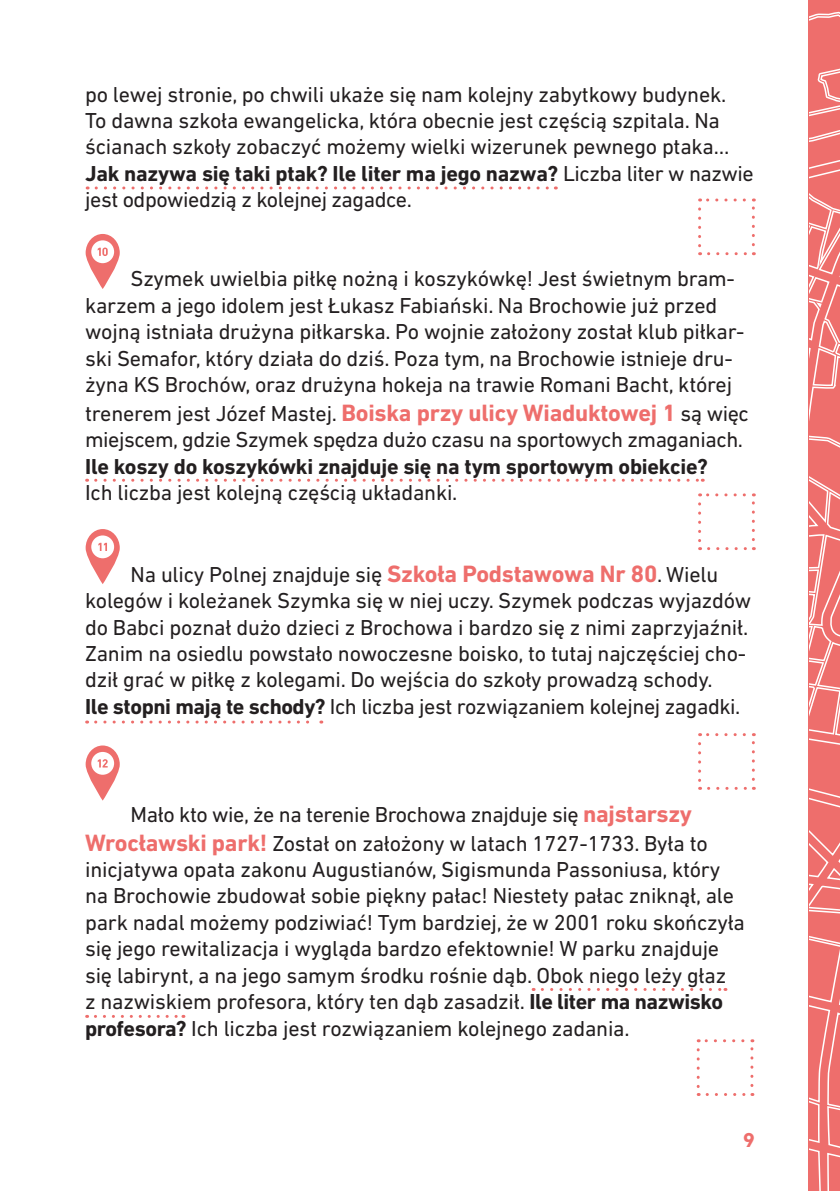
<style>
.page{position:relative;width:840px;height:1191px;background:#fff}
.page>*{position:absolute;margin:0;border:0;box-sizing:border-box;transform-origin:0 0}
.t1{font:22px/26.4px "DIN Next LT Pro";letter-spacing:-.01em;color:#231f20}
.t2{font:700 22px "DIN Next LT Pro";letter-spacing:-.01em;color:#231f20}
.t3{font:700 22px "Affogato";color:#ee6e6c}
.s1{font-weight:700}
.s2{font-weight:700;font-size:24px;color:#ee6e6c}
</style>
<div class="page">
<svg style="left:808px;top:0;width:31px;height:1191px;background:#ef7f7d"></svg>
<svg style="left:96px;top:186px;width:460px;height:3px"></svg>
<svg style="left:96px;top:479px;width:606px;height:3px"></svg>
<svg style="left:96px;top:720px;width:226px;height:3px"></svg>
<svg style="left:542px;top:988px;width:183px;height:3px"></svg>
<svg style="left:95px;top:1015px;width:89px;height:3px"></svg>
<svg style="left:86px;top:234px;width:34px;height:55px"></svg>
<svg style="left:86px;top:529px;width:34px;height:55px"></svg>
<svg style="left:86px;top:745px;width:34px;height:55px"></svg>
<svg style="left:698px;top:209px;width:2px;height:46px"></svg>
<svg style="left:708px;top:252px;width:46px;height:3px"></svg>
<svg style="left:751px;top:198px;width:3px;height:47px"></svg>
<svg style="left:699px;top:198px;width:45px;height:3px"></svg>
<svg style="left:698px;top:504px;width:2px;height:46px"></svg>
<svg style="left:708px;top:547px;width:46px;height:3px"></svg>
<svg style="left:751px;top:493px;width:3px;height:46px"></svg>
<svg style="left:699px;top:493px;width:45px;height:3px"></svg>
<svg style="left:698px;top:743px;width:2px;height:47px"></svg>
<svg style="left:708px;top:787px;width:46px;height:3px"></svg>
<svg style="left:751px;top:733px;width:3px;height:46px"></svg>
<svg style="left:699px;top:733px;width:45px;height:3px"></svg>
<svg style="left:696px;top:1049px;width:3px;height:47px"></svg>
<svg style="left:706px;top:1093px;width:46px;height:3px"></svg>
<svg style="left:750px;top:1039px;width:3px;height:46px"></svg>
<svg style="left:697px;top:1039px;width:45px;height:3px"></svg>
<p class="t1" style="left:85px;top:81px;width:669px">po lewej stronie, po chwili ukaże się nam kolejny zabytkowy budynek.<br>To dawna szkoła ewangelicka, która obecnie jest częścią szpitala. Na ścianach szkoły zobaczyć możemy wielki wizerunek pewnego ptaka… <span class="s1">Jak nazywa się taki ptak? Ile liter ma jego nazwa?</span> Liczba liter w nazwie jest odpowiedzią z kolejnej zagadce.</p>
<p class="t1" style="left:85px;top:265px;width:660px;text-indent:45px">Szymek uwielbia piłkę nożną i koszykówkę! Jest świetnym bram&shy;karzem a jego idolem jest Łukasz Fabiański. Na Brochowie już przed wojną istniała drużyna piłkarska. Po wojnie założony został klub piłkar&shy;ski Semafor, który działa do dziś. Poza tym, na Brochowie istnieje dru&shy;żyna KS Brochów, oraz drużyna hokeja na trawie Romani Bacht, której</p>
<p class="t1" style="left:85px;top:400px;width:665px">trenerem jest Józef Mastej. <span class="s2">Boiska przy ulicy Wiaduktowej 1</span> są więc miejscem, gdzie Szymek spędza dużo czasu na sportowych zmaganiach.</p>
<p class="t2" style="left:85px;top:453px;width:624px">Ile koszy do koszykówki znajduje się na tym sportowym obiekcie?</p>
<p class="t1" style="left:85px;top:479px;width:373px">Ich liczba jest kolejną częścią układanki.</p>
<p class="t1" style="left:85px;top:561px;width:667px;text-indent:45px">Na ulicy Polnej znajduje się <span class="s2">Szkoła Podstawowa Nr 80</span>. Wielu kolegów i koleżanek Szymka się w niej uczy. Szymek podczas wyjazdów do Babci poznał dużo dzieci z Brochowa i bardzo się z nimi zaprzyjaźnił.<br>Zanim na osiedlu powstało nowoczesne boisko, to tutaj najczęściej cho&shy;dził grać w piłkę z kolegami. Do wejścia do szkoły prowadzą schody.<br><span class="s1">Ile stopni mają te schody?</span> Ich liczba jest rozwiązaniem kolejnej zagadki.</p>
<p class="t1" style="left:85px;top:799px;width:623px;line-height:28.8px;text-indent:45px">Mało kto wie, że na terenie Brochowa znajduje się <span class="s2">najstarszy<br>Wrocławski park!</span> Został on założony w latach 1727-1733. Była to</p>
<p class="t1" style="left:85px;top:856px;width:661px">inicjatywa opata zakonu Augustianów, Sigismunda Passoniusa, który na Brochowie zbudował sobie piękny pałac! Niestety pałac zniknął, ale park nadal możemy podziwiać! Tym bardziej, że w 2001 roku skończyła się jego rewitalizacja i wygląda bardzo efektownie! W parku znajduje się labirynt, a na jego samym środku rośnie dąb. Obok niego leży głaz<br>z nazwiskiem profesora, który ten dąb zasadził. <span class="s1">Ile liter ma nazwisko profesora?</span> Ich liczba jest rozwiązaniem kolejnego zadania.</p>
<p class="t3" style="left:742px;top:1125px;width:13px">9</p>
</div>
